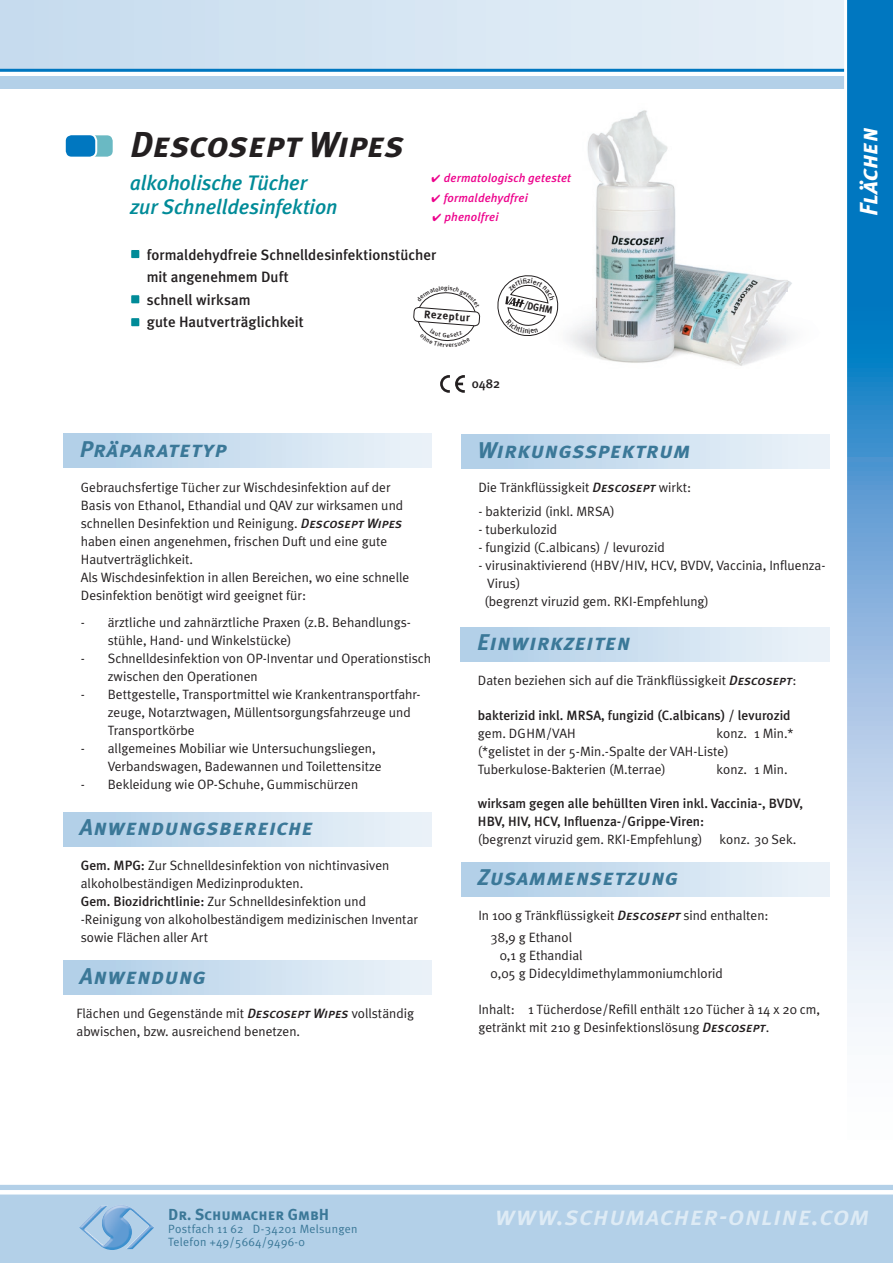
<style>
.page{position:relative;width:893px;height:1263px;background:#fff}
.page>*{position:absolute;margin:0;border:0;box-sizing:border-box;transform-origin:0 0}
.t1{font:italic 36px "Meta Plus Bold Caps";color:#231f20}
.t2{font:italic 27px "Meta Plus Medium Caps";letter-spacing:.025em;color:#deebf5}
.t3{font:italic 25.05px "Meta Plus Bold Caps";color:#fff}
.t4{font:italic 22.8px "Meta Plus Bold Caps";letter-spacing:.025em;color:#3b7898}
.t5{font:italic 500 21px/24px "Meta Plus";letter-spacing:-.005em;color:#008b98}
.t6{font:15.9px "Meta Plus Bold Caps";color:#3b7898}
.t7{font:500 15px/22.5px "Meta Plus";color:#231f20}
.t8{font:13.5px/18px "Meta Plus Normal";color:#231f20}
.t9{font:500 13.5px/18px "Meta Plus";color:#231f20}
.t10{font:500 13.05px "Meta Plus";color:#231f20}
.t11{font:12px/13.4px "Meta Plus Normal";letter-spacing:.025em;color:#3b7898}
.t12{font:italic 500 12px "Meta Plus";letter-spacing:.01em;color:#ed028c}
.t13{font:700 10.95px "Meta Plus";color:#231f20}
.t14{font:700 10.35px "Meta Plus";color:#231f20;scale:.9 1}
.s1{font-family:"Meta Plus Medium Caps";font-style:italic}
.s2{font-family:"Meta Plus";font-weight:500}
</style>
<div class="page">
<div style="left:461px;top:434px;width:368px;height:34px;background:linear-gradient(to right,#aecde7,#edf3f9)"></div>
<div style="left:0;top:1185px;width:893px;height:78px;background:#b3d0e8"></div>
<hr style="left:0;top:1191px;width:893px;height:3px;background:#fff">
<div style="left:64px;top:434px;width:368px;height:34px;background:linear-gradient(to right,#aecde7,#edf3f9)"></div>
<img style="left:79px;top:1205px;width:75px;height:45px">
<div style="left:64px;top:812px;width:368px;height:34px;background:linear-gradient(to right,#aecde7,#edf3f9)"></div>
<div style="left:497px;top:1210px;width:371px;height:15px;background:#b3d0e8"></div>
<div style="left:0;top:0;width:862px;height:69px;background:linear-gradient(to right,#c5dbee,#e9f1f8)"></div>
<hr style="left:0;top:69px;width:863px;height:3px;background:#0077c0">
<div style="left:0;top:76px;width:863px;height:13px;background:#b3d0e8"></div>
<svg style="left:440px;top:375px;width:25px;height:18px"></svg>
<div style="left:82px;top:134px;width:32px;height:24px;background:#6ab9c3;border-radius:7px"></div>
<div style="left:81px;top:133px;width:34px;height:26px;border:2px solid #fff;border-radius:7px"></div>
<div style="left:65px;top:134px;width:31px;height:24px;background:#0077c0;border-radius:7px"></div>
<div style="left:64px;top:133px;width:33px;height:26px;border:2px solid #fff;border-radius:7px"></div>
<div style="left:131px;top:249px;width:9px;height:10px;background:#008b98"></div>
<div style="left:130px;top:249px;width:11px;height:10px;border:1px solid #fff"></div>
<div style="left:131px;top:295px;width:9px;height:9px;background:#008b98"></div>
<div style="left:130px;top:294px;width:11px;height:10px;border:1px solid #fff"></div>
<div style="left:131px;top:318px;width:9px;height:9px;background:#008b98"></div>
<div style="left:130px;top:317px;width:11px;height:10px;border:1px solid #fff"></div>
<div style="left:461px;top:627px;width:368px;height:34px;background:linear-gradient(to right,#aecde7,#edf3f9)"></div>
<div style="left:64px;top:960px;width:368px;height:34px;background:linear-gradient(to right,#aecde7,#edf3f9)"></div>
<img style="left:569px;top:110px;width:223px;height:256px">
<svg style="left:844px;top:0;width:49px;height:1027px;background:#6eacd9"></svg>
<div style="left:461px;top:862px;width:368px;height:34px;background:linear-gradient(to right,#aecde7,#edf3f9)"></div>
<svg style="left:497px;top:275px;width:62px;height:61px"></svg>
<svg style="left:413px;top:292px;width:67px;height:49px"></svg>
<h1 class="t1" style="left:130px;top:123px;width:276px">Descosept Wipes</h1>
<h3 class="t5" style="left:130px;top:170px;width:209px">alkoholische Tücher zur Schnelldesinfektion</h3>
<p class="t12" style="left:432px;top:171px;width:141px">✔ dermatologisch getestet</p>
<p class="t12" style="left:432px;top:190px;width:98px">✔ formaldehydfrei</p>
<p class="t12" style="left:432px;top:210px;width:68px">✔ phenolfrei</p>
<p class="t7" style="left:147px;top:243px;width:291px">formaldehydfreie Schnelldesinfektionstücher mit angenehmem Duft<br>schnell wirksam<br>gute Hautverträglichkeit</p>
<p class="t13" style="left:424px;top:308px;width:48px;rotate:4deg">Rezeptur</p>
<p class="t10" style="left:472px;top:376px;width:30px">0482</p>
<p class="t14" style="left:525px;top:298px;width:34px;rotate:13deg">/DGHM</p>
<h3 class="t4" style="left:80px;top:436px;width:149px">Präparatetyp</h3>
<p class="t8" style="left:81px;top:478px;width:330px">Gebrauchsfertige Tücher zur Wischdesinfektion auf der Basis von Ethanol, Ethandial und QAV zur wirksamen und schnellen Desinfektion und Reinigung. <span class="s1">Descosept Wipes </span>haben einen angenehmen, frischen Duft und eine gute Hautverträglichkeit.<br>Als Wischdesinfektion in allen Bereichen, wo eine schnelle Desinfektion benötigt wird geeignet für:</p>
<p class="t8" style="left:108px;top:613px;width:305px;text-indent:-27px">- ärztliche und zahnärztliche Praxen (z.B. Behandlungs&shy;stühle, Hand- und Winkelstücke)</p>
<p class="t8" style="left:108px;top:649px;width:325px;text-indent:-27px">- Schnelldesinfektion von OP-Inventar und Operationstisch zwischen den Operationen</p>
<p class="t8" style="left:108px;top:685px;width:314px;text-indent:-27px">- Bettgestelle, Transportmittel wie Krankentransportfahr&shy;zeuge, Notarztwagen, Müllentsorgungsfahrzeuge und<br>Transportkörbe</p>
<p class="t8" style="left:108px;top:739px;width:275px;text-indent:-27px">- allgemeines Mobiliar wie Untersuchungsliegen,<br>Verbandswagen, Badewannen und Toilettensitze</p>
<p class="t8" style="left:81px;top:775px;width:279px">- Bekleidung wie OP-Schuhe, Gummischürzen</p>
<h3 class="t4" style="left:80px;top:814px;width:235px">Anwendungsbereiche</h3>
<p class="t8" style="left:81px;top:856px;width:339px"><span class="s2">Gem. MPG:</span> Zur Schnelldesinfektion von nichtinvasiven alkoholbeständigen Medizinprodukten.<br><span class="s2">Gem. Biozidrichtlinie:</span> Zur Schnelldesinfektion und -Reinigung von alkoholbeständigem medizinischen Inventar sowie Flächen aller Art</p>
<h3 class="t4" style="left:80px;top:962px;width:128px">Anwendung</h3>
<p class="t8" style="left:77px;top:1004px;width:339px">Flächen und Gegenstände mit <span class="s1">Descosept Wipes</span> vollständig abwischen, bzw. ausreichend benetzen.</p>
<h3 class="t4" style="left:477px;top:436px;width:214px">Wirkungsspektrum</h3>
<p class="t8" style="left:478px;top:478px;width:214px">Die Tränkflüssigkeit <span class="s1">Descosept</span> wirkt:</p>
<p class="t8" style="left:478px;top:502px;width:138px">- bakterizid (inkl. MRSA)</p>
<p class="t8" style="left:478px;top:520px;width:80px">- tuberkulozid</p>
<p class="t8" style="left:478px;top:538px;width:188px">- fungizid (C.albicans) / levurozid</p>
<p class="t8" style="left:484px;top:556px;width:343px;text-indent:-6px">- virusinaktivierend (HBV/HIV, HCV, BVDV, Vaccinia, Influenza-<br>Virus)<br>(begrenzt viruzid gem. RKI-Empfehlung)</p>
<h3 class="t4" style="left:477px;top:629px;width:155px">Einwirkzeiten</h3>
<p class="t8" style="left:478px;top:671px;width:320px">Daten beziehen sich auf die Tränkflüssigkeit <span class="s1">Descosept</span>:</p>
<p class="t9" style="left:478px;top:706px;width:314px">bakterizid inkl. MRSA, fungizid (C.albicans) / levurozid</p>
<p class="t8" style="left:478px;top:724px;width:99px">gem. DGHM/VAH</p>
<p class="t8" style="left:478px;top:724px;width:317px;text-indent:239px">konz. 1 Min.* (*gelistet in der 5-Min.-Spalte der VAH-Liste)<br>Tuberkulose-Bakterien (M.terrae)</p>
<p class="t8" style="left:717px;top:760px;width:72px">konz. 1 Min.</p>
<p class="t9" style="left:478px;top:794px;width:327px">wirksam gegen alle behüllten Viren inkl. Vaccinia-, BVDV,<br>HBV, HIV, HCV, Influenza-/Grippe-Viren:</p>
<p class="t8" style="left:478px;top:830px;width:226px">(begrenzt viruzid gem. RKI-Empfehlung)</p>
<p class="t8" style="left:720px;top:830px;width:78px">konz. 30 Sek.</p>
<h3 class="t4" style="left:477px;top:864px;width:202px">Zusammensetzung</h3>
<p class="t8" style="left:491px;top:903px;width:280px;line-height:22.5px;text-indent:-12px">In 100 g Tränkflüssigkeit <span class="s1">Descosept</span> sind enthalten:<br>38,9 g Ethanol</p>
<p class="t8" style="left:491px;top:946px;width:234px;text-indent:9px">0,1 g Ethandial<br>0,05 g Didecyldimethylammoniumchlorid</p>
<p class="t8" style="left:478px;top:1000px;width:343px">Inhalt: 1 Tücherdose/Refill enthält 120 Tücher à 14 x 20 cm, getränkt mit 210 g Desinfektionslösung <span class="s1">Descosept</span>.</p>
<h3 class="t3" style="left:854px;top:216px;width:90px;rotate:-90deg">Flächen</h3>
<p class="t6" style="left:168px;top:1205px;width:162px">Dr. Schumacher GmbH</p>
<p class="t11" style="left:168px;top:1222px;width:191px">Postfach 11 62 D-34201 Melsungen<br>Telefon +49/5664/9496-0</p>
<h2 class="t2" style="left:495px;top:1200px;width:376px">www.schumacher-online.com</h2>
</div>
